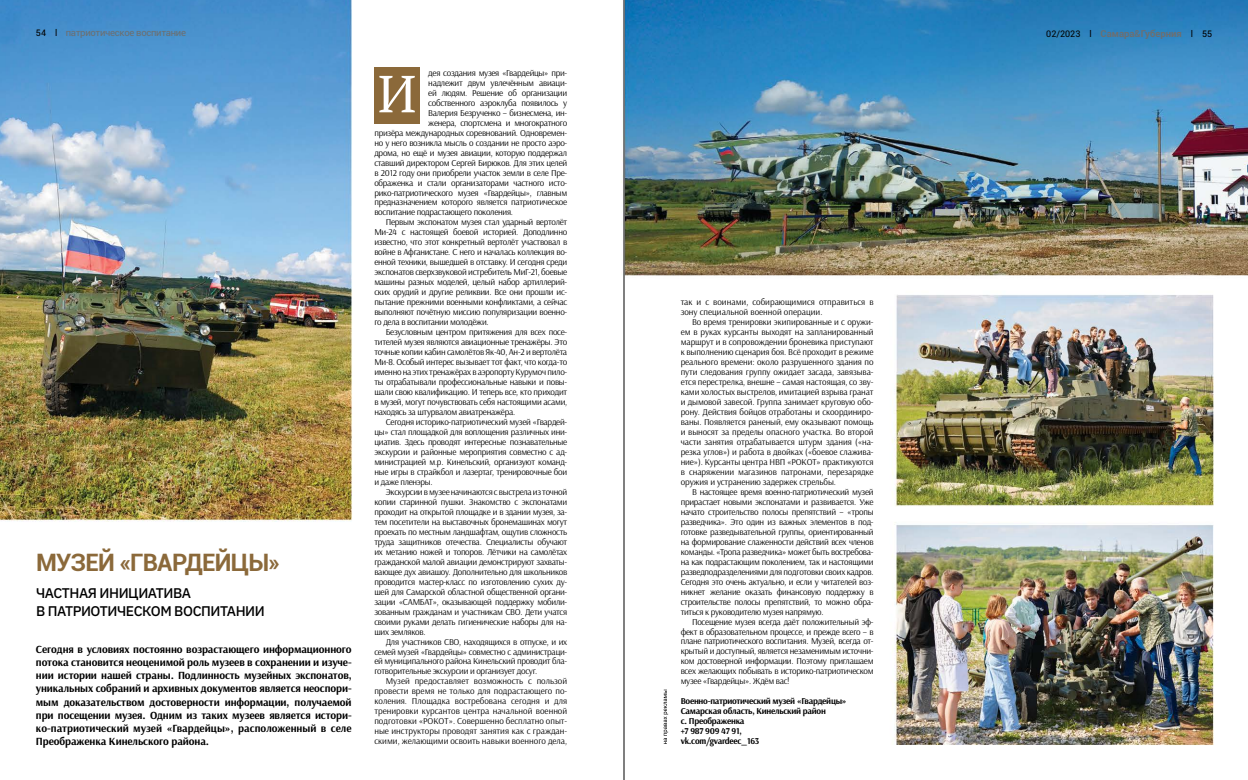
<style>
.page{position:relative;width:1248px;height:780px;background:#fff}
.page>*{position:absolute;margin:0;border:0;box-sizing:border-box;transform-origin:0 0}
.t1{font:52px "PT Serif";color:#fff}
.t2{font:700 24px "Roboto";letter-spacing:-.03em;color:#8b693a}
.t3{font:600 14px/18px "Aneliza";letter-spacing:-.03em;color:#000}
.t4{font:700 11px/13.2px "Arsenal";letter-spacing:-.01em;color:#000;text-align:justify}
.t5{font:9.5px "Roboto";letter-spacing:-.03em;color:#6c6f71}
.t6{font:700 9.5px "Roboto";color:#6c6f71}
.t7{font:9px/10px "Arsenal";letter-spacing:-.03em;color:#000;text-align:justify}
.t8{font:9px/10px "Arsenal";color:#000}
.t9{font:700 9px/10px "Arsenal";letter-spacing:-.03em;color:#000}
.s1{font-size:9px;color:#000}
.s2{font-weight:400;font-size:9px;color:#000}
.s3{font-weight:500}
</style>
<div class="page">
<img style="left:0;top:0;width:1247px;height:780px">
<div style="left:374px;top:67px;width:46px;height:56px;background:#8b693a"></div>
<svg style="left:663px;top:689px;width:5px;height:55px"></svg>
<hr style="left:623px;top:0;width:1px;height:780px;background:#000">
<p class="t5" style="left:36px;top:26px;width:152px"><span class="s1">54 l</span> патриотическое воспитание</p>
<p class="t6" style="left:1046px;top:27px;width:167px"><span class="s2">02/2023 l</span> Самара<span class="s3">&amp;</span>Губерния <span class="s2">l 55</span></p>
<h2 class="t2" style="left:36px;top:545px;width:246px">МУЗЕЙ «ГВАРДЕЙЦЫ»</h2>
<h3 class="t3" style="left:36px;top:583px;width:230px">ЧАСТНАЯ ИНИЦИАТИВА<br>В ПАТРИОТИЧЕСКОМ ВОСПИТАНИИ</h3>
<p class="t4" style="left:36px;top:642px;width:317px">Сегодня в условиях постоянно возрастающего информационного потока становится неоценимой роль музеев в сохранении и изуче&shy;нии истории нашей страны. Подлинность музейных экспонатов, уникальных собраний и архивных документов является неоспори&shy;мым доказательством достоверности информации, получаемой при посещении музея. Одним из таких музеев является истори&shy;ко-патриотический музей «Гвардейцы», расположенный в селе Преображенка Кинельского района.</p>
<p class="t7" style="left:428px;top:68px;width:140px">дея создания музея «Гвардейцы» при-</p>
<p class="t7" style="left:428px;top:78px;width:140px">надлежит двум увлечённым авиаци-</p>
<p class="t7" style="left:428px;top:88px;width:140px">ей людям. Решение об организации</p>
<p class="t7" style="left:428px;top:98px;width:140px">собственного аэроклуба появилось у</p>
<p class="t7" style="left:428px;top:108px;width:140px">Валерия Безрученко – бизнесмена, ин-</p>
<p class="t7" style="left:428px;top:118px;width:140px">женера, спортсмена и многократного</p>
<p class="t7" style="left:374px;top:128px;width:194px">призёра международных соревнований. Одновремен-</p>
<p class="t7" style="left:374px;top:138px;width:194px">но у него возникла мысль о создании не просто аэро-</p>
<p class="t7" style="left:374px;top:148px;width:194px">дрома, но ещё и музея авиации, которую поддержал</p>
<p class="t7" style="left:374px;top:158px;width:194px">ставший директором Сергей Бирюков. Для этих целей</p>
<p class="t7" style="left:374px;top:167px;width:194px">в 2012 году они приобрели участок земли в селе Пре-</p>
<p class="t7" style="left:374px;top:177px;width:194px">ображенка и стали организаторами частного исто-</p>
<p class="t7" style="left:374px;top:187px;width:194px">рико-патриотического музея «Гвардейцы», главным</p>
<p class="t7" style="left:374px;top:197px;width:194px">предназначением которого является патриотическое</p>
<p class="t7" style="left:374px;top:207px;width:140px">воспитание подрастающего поколения.</p>
<p class="t7" style="left:386px;top:217px;width:183px">Первым экспонатом музея стал ударный вертолёт</p>
<p class="t7" style="left:374px;top:227px;width:194px">Ми-24 с настоящей боевой историей. Доподлинно</p>
<p class="t7" style="left:374px;top:237px;width:194px">известно, что этот конкретный вертолёт участвовал в</p>
<p class="t7" style="left:374px;top:247px;width:194px">войне в Афганистане. С него и началась коллекция во-</p>
<p class="t7" style="left:374px;top:257px;width:194px">енной техники, вышедшей в отставку. И сегодня среди</p>
<p class="t7" style="left:374px;top:267px;width:194px">экспонатов сверхзвуковой истребитель МиГ-21, боевые</p>
<p class="t7" style="left:374px;top:277px;width:194px">машины разных моделей, целый набор артиллерий-</p>
<p class="t7" style="left:374px;top:287px;width:194px">ских орудий и другие реликвии. Все они прошли ис-</p>
<p class="t7" style="left:374px;top:297px;width:194px">пытание прежними военными конфликтами, а сейчас</p>
<p class="t7" style="left:374px;top:307px;width:194px">выполняют почётную миссию популяризации военно-</p>
<p class="t7" style="left:374px;top:317px;width:116px">го дела в воспитании молодёжи.</p>
<p class="t7" style="left:386px;top:327px;width:183px">Безусловным центром притяжения для всех посе-</p>
<p class="t7" style="left:374px;top:337px;width:194px">тителей музея являются авиационные тренажёры. Это</p>
<p class="t7" style="left:374px;top:347px;width:194px">точные копии кабин самолётов Як-40, Ан-2 и вертолёта</p>
<p class="t7" style="left:374px;top:357px;width:194px">Ми-8. Особый интерес вызывает тот факт, что когда-то</p>
<p class="t7" style="left:374px;top:367px;width:194px">именно на этих тренажёрах в аэропорту Курумоч пило-</p>
<p class="t7" style="left:374px;top:377px;width:194px">ты отрабатывали профессиональные навыки и повы-</p>
<p class="t7" style="left:374px;top:387px;width:194px">шали свою квалификацию. И теперь все, кто приходит</p>
<p class="t7" style="left:374px;top:397px;width:194px">в музей, могут почувствовать себя настоящими асами,</p>
<p class="t7" style="left:374px;top:407px;width:142px">находясь за штурвалом авиатренажёра.</p>
<p class="t7" style="left:386px;top:417px;width:183px">Сегодня историко-патриотический музей «Гвардей-</p>
<p class="t7" style="left:374px;top:427px;width:194px">цы» стал площадкой для воплощения различных ини-</p>
<p class="t7" style="left:374px;top:437px;width:194px">циатив. Здесь проводят интересные познавательные</p>
<p class="t7" style="left:374px;top:447px;width:194px">экскурсии и районные мероприятия совместно с ад-</p>
<p class="t7" style="left:374px;top:457px;width:194px">министрацией м.р. Кинельский, организуют команд-</p>
<p class="t7" style="left:374px;top:467px;width:194px">ные игры в страйкбол и лазертаг, тренировочные бои</p>
<p class="t7" style="left:374px;top:477px;width:60px">и даже пленэры.</p>
<p class="t7" style="left:386px;top:487px;width:183px">Экскурсии в музее начинаются с выстрела из точной</p>
<p class="t7" style="left:374px;top:497px;width:194px">копии старинной пушки. Знакомство с экспонатами</p>
<p class="t7" style="left:374px;top:507px;width:194px">проходит на открытой площадке и в здании музея, за-</p>
<p class="t7" style="left:374px;top:517px;width:194px">тем посетители на выставочных бронемашинах могут</p>
<p class="t7" style="left:374px;top:526px;width:194px">проехать по местным ландшафтам, ощутив сложность</p>
<p class="t7" style="left:374px;top:536px;width:194px">труда защитников отечества. Специалисты обучают</p>
<p class="t7" style="left:374px;top:546px;width:194px">их метанию ножей и топоров. Лётчики на самолётах</p>
<p class="t7" style="left:374px;top:556px;width:194px">гражданской малой авиации демонстрируют захваты-</p>
<p class="t7" style="left:374px;top:566px;width:194px">вающее дух авиашоу. Дополнительно для школьников</p>
<p class="t7" style="left:374px;top:576px;width:194px">проводится мастер-класс по изготовлению сухих ду-</p>
<p class="t7" style="left:374px;top:586px;width:194px">шей для Самарской областной общественной органи-</p>
<p class="t7" style="left:374px;top:596px;width:194px">зации «САМБАТ», оказывающей поддержку мобили-</p>
<p class="t7" style="left:374px;top:606px;width:194px">зованным гражданам и участникам СВО. Дети учатся</p>
<p class="t7" style="left:374px;top:616px;width:194px">своими руками делать гигиенические наборы для на-</p>
<p class="t7" style="left:374px;top:626px;width:53px">ших земляков.</p>
<p class="t7" style="left:386px;top:636px;width:183px">Для участников СВО, находящихся в отпуске, и их</p>
<p class="t7" style="left:374px;top:646px;width:194px">семей музей «Гвардейцы» совместно с администраци-</p>
<p class="t7" style="left:374px;top:656px;width:194px">ей муниципального района Кинельский проводит бла-</p>
<p class="t7" style="left:374px;top:666px;width:164px">готворительные экскурсии и организует досуг.</p>
<p class="t8" style="left:386px;top:676px;width:183px">Музей предоставляет возможность с пользой</p>
<p class="t8" style="left:374px;top:686px;width:194px">провести время не только для подрастающего по-</p>
<p class="t8" style="left:374px;top:696px;width:194px">коления. Площадка востребована сегодня и для</p>
<p class="t8" style="left:374px;top:706px;width:194px">тренировки курсантов центра начальной военной</p>
<p class="t8" style="left:374px;top:716px;width:194px">подготовки «РОКОТ». Совершенно бесплатно опыт-</p>
<p class="t8" style="left:374px;top:726px;width:194px">ные инструкторы проводят занятия как с граждан-</p>
<p class="t8" style="left:374px;top:736px;width:194px">скими, желающими освоить навыки военного дела,</p>
<h1 class="t1" style="left:378px;top:60px;width:40px">И</h1>
<p class="t8" style="left:680px;top:297px;width:194px">так и с воинами, собирающимися отправиться в зону специальной военной операции.</p>
<p class="t7" style="left:680px;top:317px;width:194px;text-indent:11px">Во время тренировки экипированные и с оружи&shy;ем в руках курсанты выходят на запланированный маршрут и в сопровождении броневика приступают к выполнению сценария боя. Всё проходит в режиме реального времени: около разрушенного здания по пути следования группу ожидает засада, завязыва&shy;ется перестрелка, внешне – самая настоящая, со зву&shy;ками холостых выстрелов, имитацией взрыва гранат и дымовой завесой. Группа занимает круговую обо&shy;рону. Действия бойцов отработаны и скоординиро&shy;ваны. Появляется раненый, ему оказывают помощь и выносят за пределы опасного участка. Во второй части занятия отрабатывается штурм здания («на&shy;резка углов») и работа в двойках («боевое слажива&shy;ние»). Курсанты центра НВП «РОКОТ» практикуются в снаряжении магазинов патронами, перезарядке оружия и устранению задержек стрельбы.</p>
<p class="t7" style="left:680px;top:487px;width:194px;text-indent:11px">В настоящее время военно-патриотический музей прирастает новыми экспонатами и развивается. Уже начато строительство полосы препятствий – «тропы разведчика». Это один из важных элементов в под&shy;готовке разведывательной группы, ориентированный на формирование слаженности действий всех членов команды. «Тропа разведчика» может быть востребова&shy;на как подрастающим поколением, так и настоящими разведподразделениями для подготовки своих кадров.<br>Сегодня это очень актуально, и если у читателей воз&shy;никнет желание оказать финансовую поддержку в строительстве полосы препятствий, то можно обра&shy;титься к руководителю музея напрямую.</p>
<p class="t7" style="left:680px;top:616px;width:194px;text-indent:11px">Посещение музея всегда даёт положительный эф&shy;фект в образовательном процессе, и прежде всего – в плане патриотического воспитания. Музей, всегда от&shy;крытый и доступный, является незаменимым источни&shy;ком достоверной информации. Поэтому приглашаем всех желающих побывать в историко-патриотическом музее «Гвардейцы». Ждём вас!</p>
<p class="t9" style="left:680px;top:696px;width:167px">Военно-патриотический музей «Гвардейцы»<br>Самарская область, Кинельский район<br>с. Преображенка<br>+7 987 909 47 91,<br>vk.com/gvardeec_163</p>
</div>
